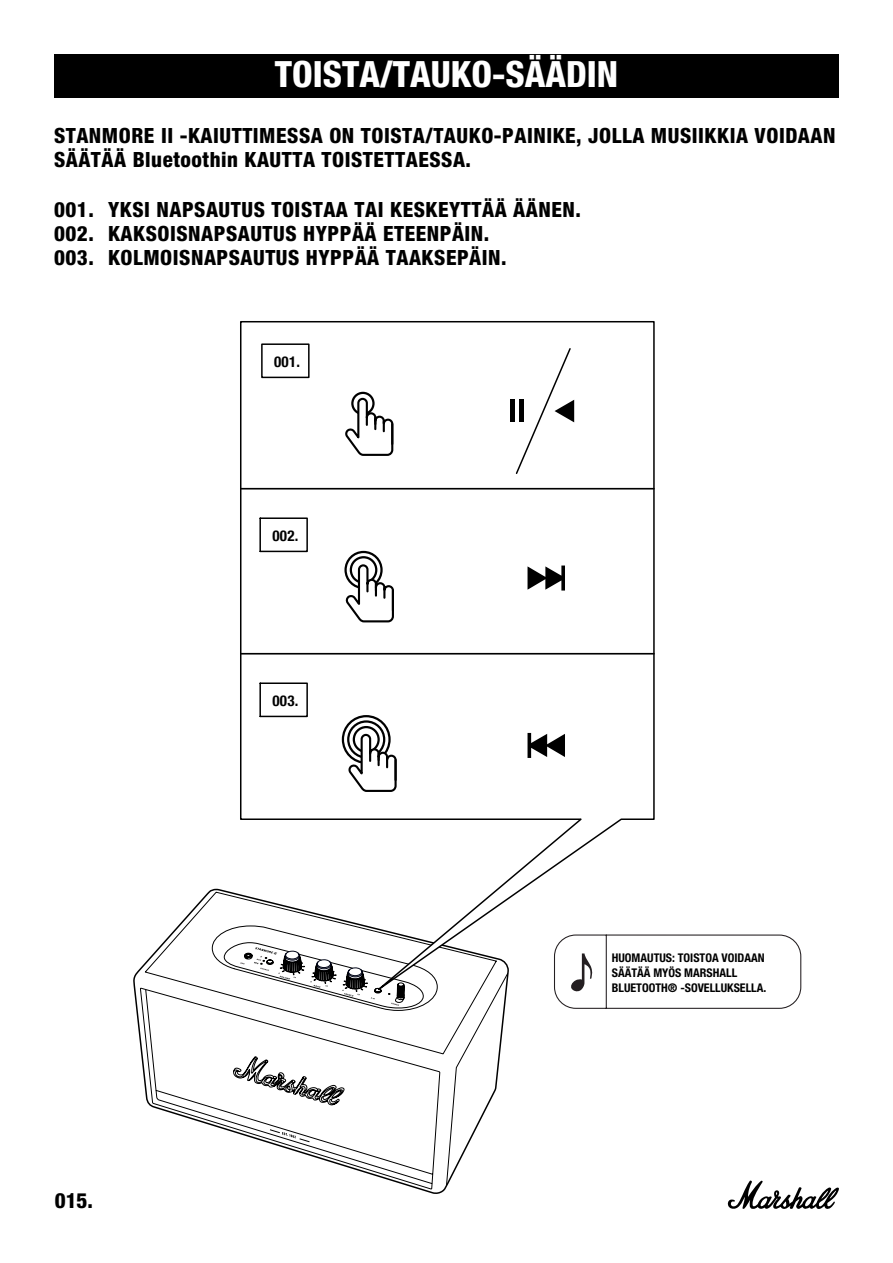
<style>
.page{position:relative;width:893px;height:1263px;background:#fff}
.page>*{position:absolute;margin:0;border:0;box-sizing:border-box;transform-origin:0 0}
.t1{font:800 condensed 36px "Helvetica Neue LT Com";color:#fff}
.t2{font:800 condensed 21px/24px "Helvetica Neue LT Std";letter-spacing:.025em;color:#000}
.t3{font:700 condensed 15px "Helvetica Neue";letter-spacing:.02em;color:#000}
.t4{font:700 condensed 12px/15px "Helvetica Neue LT Std";color:#000}
</style>
<div class="page">
<svg style="left:727px;top:1180px;width:112px;height:29px"></svg>
<div style="left:54px;top:54px;width:785px;height:44px;background:#000"></div>
<svg style="left:140px;top:964px;width:367px;height:230px"></svg>
<svg style="left:233px;top:1056px;width:112px;height:49px"></svg>
<svg style="left:269px;top:1129px;width:41px;height:14px"></svg>
<svg style="left:144px;top:891px;width:353px;height:164px"></svg>
<svg style="left:224px;top:942px;width:200px;height:67px"></svg>
<svg style="left:239px;top:321px;width:416px;height:670px"></svg>
<hr style="left:241px;top:488px;width:413px;height:1px;background:#000">
<div style="left:261px;top:343px;width:49px;height:35px;border:2px solid #000"></div>
<svg style="left:259px;top:517px;width:50px;height:36px"></svg>
<svg style="left:259px;top:682px;width:50px;height:36px"></svg>
<hr style="left:241px;top:653px;width:413px;height:1px;background:#000">
<div style="left:351px;top:392px;width:24px;height:23px;border:2px solid #000;border-radius:50%"></div>
<svg style="left:343px;top:397px;width:51px;height:67px"></svg>
<hr style="left:391px;top:424px;width:2px;height:20px;background:#000">
<svg style="left:343px;top:550px;width:52px;height:80px"></svg>
<hr style="left:392px;top:590px;width:2px;height:20px;background:#000">
<div style="left:342px;top:715px;width:49px;height:49px;border:2px solid #000;border-radius:50%"></div>
<svg style="left:346px;top:719px;width:52px;height:81px"></svg>
<hr style="left:394px;top:760px;width:3px;height:20px;background:#000">
<svg style="left:527px;top:733px;width:38px;height:25px"></svg>
<svg style="left:527px;top:565px;width:38px;height:25px"></svg>
<hr style="left:511px;top:399px;width:4px;height:23px;background:#000">
<svg style="left:515px;top:347px;width:59px;height:128px"></svg>
<svg style="left:553px;top:934px;width:249px;height:75px"></svg>
<h1 class="t1" style="left:275px;top:52px;width:345px">TOISTA/TAUKO-SÄÄDIN</h1>
<p class="t2" style="left:54px;top:123px;width:783px">STANMORE II -KAIUTTIMESSA ON TOISTA/TAUKO-PAINIKE, JOLLA MUSIIKKIA VOIDAAN<br>SÄÄTÄÄ Bluetoothin KAUTTA TOISTETTAESSA.</p>
<p class="t2" style="left:54px;top:197px;width:528px">001. YKSI NAPSAUTUS TOISTAA TAI KESKEYTTÄÄ ÄÄNEN.<br>002. KAKSOISNAPSAUTUS HYPPÄÄ ETEENPÄIN.<br>003. KOLMOISNAPSAUTUS HYPPÄÄ TAAKSEPÄIN.</p>
<p class="t3" style="left:274px;top:349px;width:27px">001.</p>
<p class="t3" style="left:273px;top:523px;width:27px">002.</p>
<p class="t3" style="left:273px;top:688px;width:27px">003.</p>
<p class="t2" style="left:55px;top:1188px;width:40px">015.</p>
<p class="t4" style="left:612px;top:950px;width:156px">HUOMAUTUS: TOISTOA VOIDAAN<br>SÄÄTÄÄ MYÖS MARSHALL<br>BLUETOOTH® -SOVELLUKSELLA.</p>
</div>
